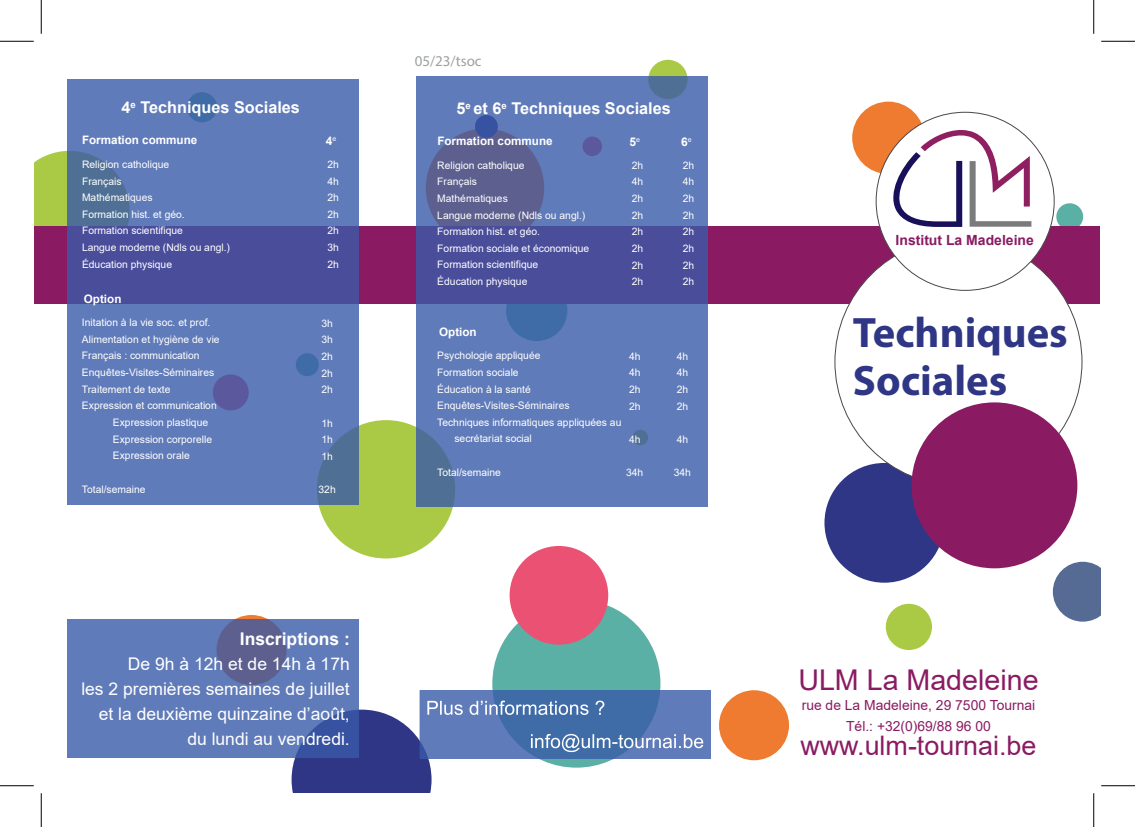
<style>
.page{position:relative;width:1135px;height:827px;background:#fff}
.page>*{position:absolute;margin:0;border:0;box-sizing:border-box;transform-origin:0 0}
.t1{font:700 42.75px/48.6px "Myriad Pro";color:#2e3685}
.t2{font:28.62px "Arial";color:#8a1b62}
.t3{font:26.88px "Arial";color:#8a1b62}
.t4{font:17.5px/25px "Arial";color:#fff;text-align:right}
.t5{font:700 17.5px "Arial";color:#fff}
.t6{font:700 16.25px "Arial";color:#fff}
.t7{font:15px "Myriad Pro";color:#9da1a2}
.t8{font:700 14px "Arial";color:#8a1b62}
.t9{font:13.88px/20.9px "Arial";color:#8a1b62;text-align:center}
.t10{font:700 12px "Arial";color:#fff}
.t11{font:700 11.62px "Arial";color:#fff}
.t12{font:10.38px/16.6px "Arial";color:#fff;text-align:justify}
</style>
<div class="page">
<div style="left:34px;top:151px;width:33px;height:75px;background:#aac945"></div>
<div style="left:317px;top:420px;width:138px;height:138px;background:#aac945;border-radius:50%"></div>
<div style="left:1056px;top:203px;width:27px;height:27px;background:#5ab0a5;border-radius:50%"></div>
<div style="left:886px;top:604px;width:46px;height:46px;background:#aac945;border-radius:50%"></div>
<div style="left:34px;top:226px;width:1066px;height:77px;background:#8a1b62"></div>
<div style="left:824px;top:463px;width:120px;height:119px;background:#2e3685;border-radius:50%"></div>
<div style="left:835px;top:238px;width:247px;height:247px;background:#fff;border-radius:50%"></div>
<div style="left:911px;top:402px;width:166px;height:166px;background:#8a1b62;border-radius:50%"></div>
<div style="left:852px;top:102px;width:72px;height:72px;background:#ee7b2f;border-radius:50%"></div>
<svg style="left:1053px;top:561px;width:48px;height:60px;background:#7182a5"></svg>
<div style="left:719px;top:690px;width:70px;height:70px;background:#ee7b2f;border-radius:50%"></div>
<div style="left:492px;top:599px;width:168px;height:168px;background:#5ab0a5;border-radius:50%"></div>
<div style="left:510px;top:546px;width:98px;height:98px;background:#eb5173;border-radius:50%"></div>
<div style="left:876px;top:112px;width:178px;height:178px;background:#fff;border-radius:50%"></div>
<svg style="left:67px;top:619px;width:292px;height:139px;background:#5f78b4"></svg>
<svg style="left:888px;top:126px;width:143px;height:101px"></svg>
<div style="left:648px;top:60px;width:39px;height:39px;background:#aac945;border-radius:50%"></div>
<svg style="left:416px;top:77px;width:292px;height:430px;background:#5a6fae"></svg>
<svg style="left:292px;top:690px;width:418px;height:102px"></svg>
<svg style="left:67px;top:79px;width:292px;height:425px;background:#5a71b0"></svg>
<hr style="left:0;top:41px;width:34px;height:1px;background:#000">
<hr style="left:1101px;top:41px;width:34px;height:1px;background:#000">
<hr style="left:0;top:785px;width:34px;height:1px;background:#000">
<hr style="left:1101px;top:785px;width:34px;height:1px;background:#000">
<hr style="left:41px;top:0;width:1px;height:34px;background:#000">
<hr style="left:41px;top:793px;width:1px;height:34px;background:#000">
<hr style="left:1093px;top:0;width:1px;height:34px;background:#000">
<hr style="left:1093px;top:793px;width:1px;height:34px;background:#000">
<h3 class="t6" style="left:122px;top:96px;width:180px">4<sup>e</sup> Techniques Sociales</h3>
<p class="t11" style="left:82px;top:132px;width:117px">Formation commune</p>
<p class="t12" style="left:82px;top:156px;width:150px;text-align:left">Religion catholique<br>Français<br>Mathématiques<br>Formation hist. et géo.<br>Formation scientifique<br>Langue moderne (Ndls ou angl.)<br>Éducation physique</p>
<p class="t11" style="left:84px;top:291px;width:39px">Option</p>
<p class="t12" style="left:82px;top:314px;width:130px">Initation à la vie soc. et prof.</p>
<p class="t12" style="left:82px;top:331px;width:139px">Alimentation et hygiène de vie</p>
<p class="t12" style="left:82px;top:347px;width:119px">Français : communication</p>
<p class="t12" style="left:82px;top:364px;width:134px">Enquêtes-Visites-Séminaires</p>
<p class="t12" style="left:82px;top:381px;width:90px">Traitement de texte</p>
<p class="t12" style="left:82px;top:397px;width:136px">Expression et communication</p>
<p class="t12" style="left:113px;top:414px;width:97px">Expression plastique</p>
<p class="t12" style="left:113px;top:430px;width:101px">Expression corporelle</p>
<p class="t12" style="left:113px;top:447px;width:78px">Expression orale</p>
<p class="t12" style="left:82px;top:480px;width:65px">Total/semaine</p>
<p class="t10" style="left:326px;top:133px;width:12px">4<sup>e</sup></p>
<p class="t12" style="left:327px;top:156px;width:13px">2h 4h 2h 2h 2h 3h 2h</p>
<p class="t12" style="left:321px;top:315px;width:13px">3h 3h 2h 2h 2h</p>
<p class="t12" style="left:321px;top:414px;width:13px">1h 1h 1h</p>
<p class="t12" style="left:318px;top:481px;width:19px">32h</p>
<h3 class="t5" style="left:240px;top:626px;width:111px">Inscriptions :</h3>
<h3 class="t4" style="left:81px;top:651px;width:270px">De 9h à 12h et de 14h à 17h<br>les 2 premières semaines de juillet et la deuxième quinzaine d’août, du lundi au vendredi.</h3>
<h3 class="t7" style="left:415px;top:51px;width:68px">05/23/tsoc</h3>
<h3 class="t6" style="left:457px;top:97px;width:216px">5<sup>e</sup> et 6<sup>e</sup> Techniques Sociales</h3>
<p class="t10" style="left:629px;top:133px;width:12px">5<sup>e</sup></p>
<p class="t12" style="left:632px;top:156px;width:13px">2h 4h 2h 2h 2h 2h 2h 2h</p>
<p class="t11" style="left:437px;top:133px;width:117px">Formation commune</p>
<p class="t12" style="left:437px;top:156px;width:154px;text-align:left">Religion catholique<br>Français<br>Mathématiques<br>Langue moderne (Ndls ou angl.)<br>Formation hist. et géo.<br>Formation sociale et économique<br>Formation scientifique<br>Éducation physique</p>
<p class="t10" style="left:681px;top:133px;width:12px">6<sup>e</sup></p>
<p class="t12" style="left:683px;top:156px;width:13px">2h 4h 2h 2h 2h 2h 2h 2h</p>
<p class="t11" style="left:439px;top:324px;width:39px">Option</p>
<p class="t12" style="left:437px;top:347px;width:105px">Psychologie appliquée</p>
<p class="t12" style="left:437px;top:364px;width:83px">Formation sociale</p>
<p class="t12" style="left:437px;top:380px;width:95px">Éducation à la santé</p>
<p class="t12" style="left:437px;top:397px;width:134px">Enquêtes-Visites-Séminaires</p>
<p class="t12" style="left:437px;top:414px;width:186px">Techniques informatiques appliquées au</p>
<p class="t12" style="left:454px;top:430px;width:79px">secrétariat social</p>
<p class="t12" style="left:437px;top:464px;width:65px">Total/semaine</p>
<p class="t12" style="left:629px;top:348px;width:13px">4h 4h 2h 2h</p>
<p class="t12" style="left:629px;top:431px;width:13px">4h</p>
<p class="t12" style="left:626px;top:464px;width:19px">34h</p>
<p class="t12" style="left:677px;top:348px;width:13px">4h 4h 2h 2h</p>
<p class="t12" style="left:677px;top:431px;width:13px">4h</p>
<p class="t12" style="left:674px;top:464px;width:19px">34h</p>
<h3 class="t8" style="left:895px;top:230px;width:140px">Institut La Madeleine</h3>
<h1 class="t1" style="left:853px;top:306px;width:216px">Techniques<br>Sociales</h1>
<h2 class="t2" style="left:798px;top:660px;width:242px">ULM La Madeleine</h2>
<h3 class="t9" style="left:802px;top:694px;width:235px">rue de La Madeleine, 29 7500 Tournai<br>Tél.: +32(0)69/88 96 00</h3>
<h3 class="t3" style="left:800px;top:726px;width:238px">www.ulm-tournai.be</h3>
</div>
